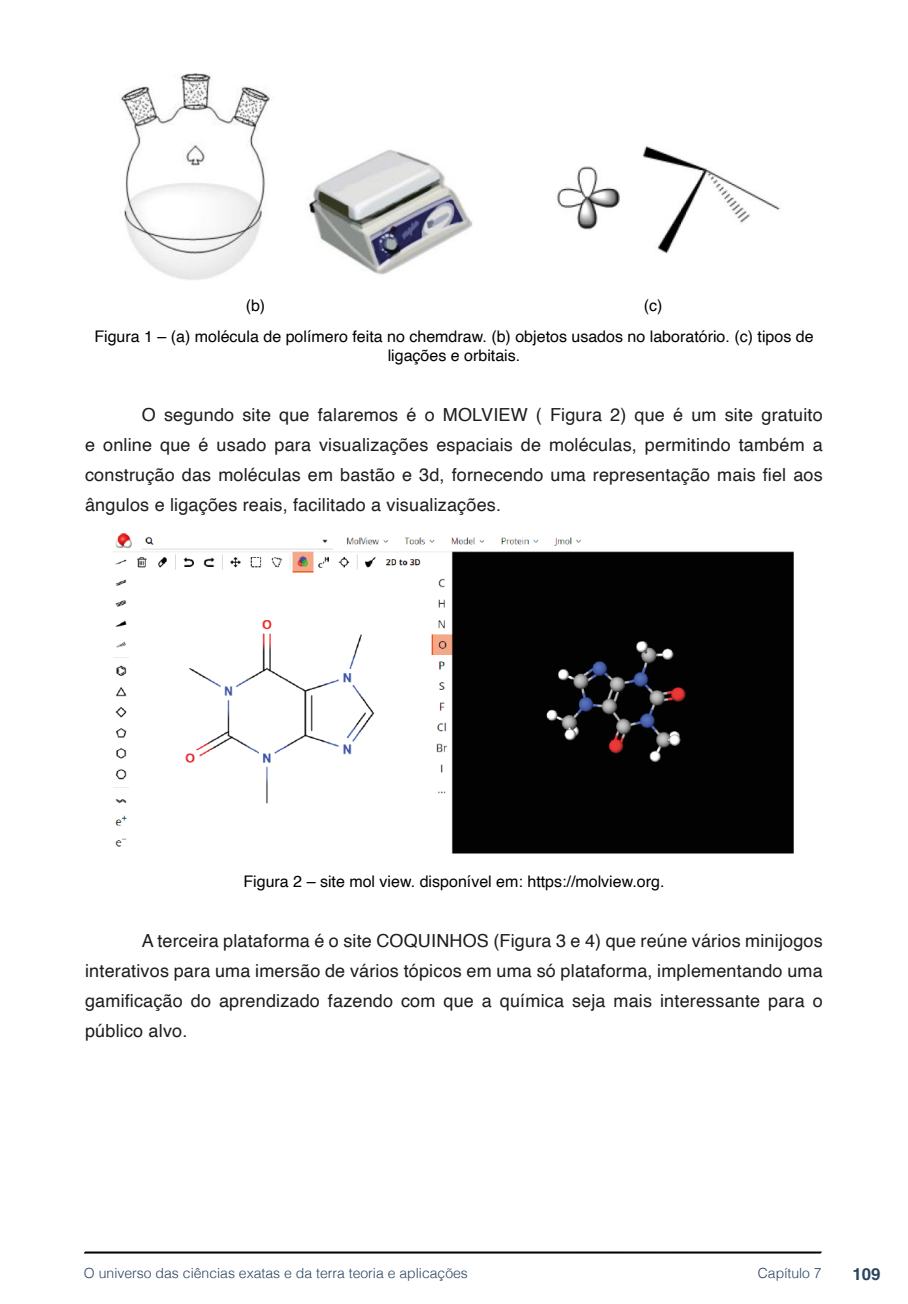
<style>
.page{position:relative;width:908px;height:1304px;background:#fff}
.page>*{position:absolute;margin:0;border:0;box-sizing:border-box;transform-origin:0 0}
.txt{font:18px/30px "Helvetica";letter-spacing:.01em;color:#1d1d1b;text-align:justify}
.t1{font:700 16.8px "Helvetica";color:#2b445f}
.imagens_graf_tab{font:16px/19.2px "Helvetica";color:#000;text-align:center}
.t2{font:300 14px "Helvetica";color:#2b445f}
</style>
<div class="page">
<svg style="left:84px;top:1251px;width:737px;height:3px;background:#515151"></svg>
<img style="left:120px;top:74px;width:660px;height:206px">
<img style="left:113px;top:533px;width:681px;height:321px">
<p class="imagens_graf_tab" style="left:246px;top:296px;width:21px">(b)</p>
<p class="imagens_graf_tab" style="left:643px;top:296px;width:20px">(c)</p>
<p class="imagens_graf_tab" style="left:94px;top:327px;width:720px">Figura 1 – (a) molécula de polímero feita no chemdraw. (b) objetos usados no laboratório. (c) tipos de ligações e orbitais.</p>
<p class="txt" style="left:85px;top:400px;width:738px;text-indent:57px">O segundo site que falaremos é o MOLVIEW ( Figura 2) que é um site gratuito e online que é usado para visualizações espaciais de moléculas, permitindo também a construção das moléculas em bastão e 3d, fornecendo uma representação mais fiel aos ângulos e ligações reais, facilitado a visualizações.</p>
<p class="imagens_graf_tab" style="left:243px;top:872px;width:422px">Figura 2 – site mol view. disponível em: https://molview.org.</p>
<p class="txt" style="left:85px;top:926px;width:738px;text-indent:57px">A terceira plataforma é o site COQUINHOS (Figura 3 e 4) que reúne vários minijogos interativos para uma imersão de vários tópicos em uma só plataforma, implementando uma gamificação do aprendizado fazendo com que a química seja mais interessante para o público alvo.</p>
<p class="t2" style="left:84px;top:1261px;width:385px">O universo das ciências exatas e da terra teoria e aplicações</p>
<p class="t2" style="left:757px;top:1261px;width:65px">Capítulo 7</p>
<p class="t1" style="left:851px;top:1264px;width:30px">109</p>
</div>
